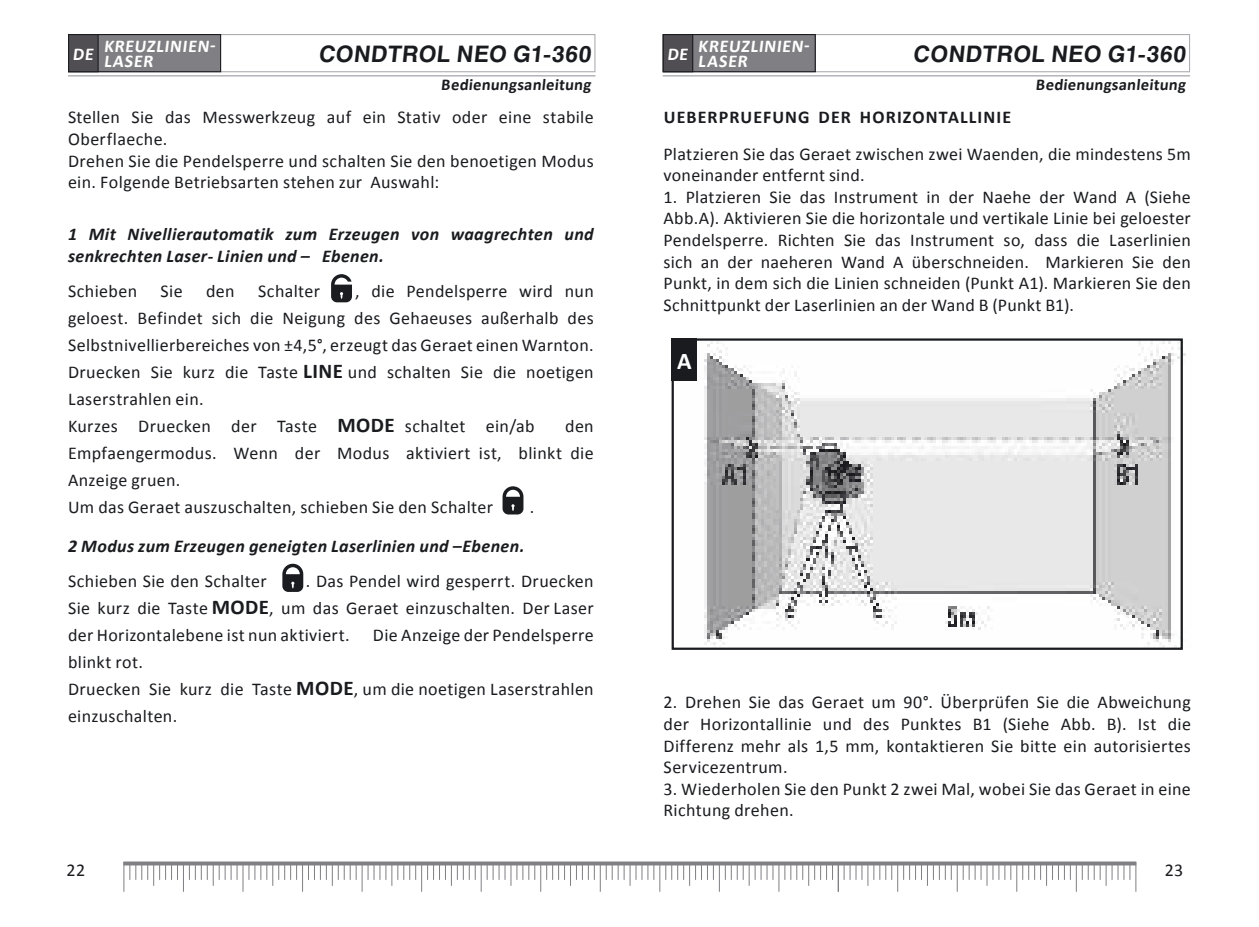
<style>
.page{position:relative;width:1259px;height:927px;background:#fff}
.page>*{position:absolute;margin:0;border:0;box-sizing:border-box;transform-origin:0 0}
.t1{font:700 24px "Calibri";color:#fff}
.t2{font:700 22.5px "Helios";color:#1a1b1f}
.t3{font:18px/21.6px "Calibri";letter-spacing:.02em;color:#1a1b1f}
.t4{font:italic 700 18px/21.6px "Calibri";letter-spacing:.02em;color:#1a1b1f}
.t5{font:700 18px/15px "Calibri";color:#fff}
.t6{font:700 18px "Calibri";letter-spacing:.06em;color:#1a1b1f}
.t7{font:700 16.5px "Calibri";color:#1a1b1f}
.s1{font-weight:700;font-size:21px}
</style>
<div class="page">
<div style="left:124px;top:862px;width:1012px;height:3px;border:1px solid #807f83"></div>
<hr style="left:123px;top:862px;width:1px;height:30px;background:#807f83">
<svg style="left:129px;top:862px;width:49px;height:24px"></svg>
<svg style="left:189px;top:862px;width:48px;height:24px"></svg>
<svg style="left:248px;top:862px;width:49px;height:24px"></svg>
<svg style="left:308px;top:862px;width:49px;height:24px"></svg>
<svg style="left:367px;top:862px;width:49px;height:24px"></svg>
<svg style="left:427px;top:862px;width:49px;height:24px"></svg>
<svg style="left:486px;top:862px;width:49px;height:24px"></svg>
<svg style="left:546px;top:862px;width:49px;height:24px"></svg>
<svg style="left:606px;top:862px;width:48px;height:24px"></svg>
<svg style="left:665px;top:862px;width:49px;height:24px"></svg>
<svg style="left:725px;top:862px;width:48px;height:24px"></svg>
<svg style="left:784px;top:862px;width:49px;height:24px"></svg>
<hr style="left:183px;top:862px;width:1px;height:30px;background:#807f83">
<hr style="left:242px;top:862px;width:1px;height:30px;background:#807f83">
<hr style="left:302px;top:862px;width:1px;height:30px;background:#807f83">
<hr style="left:361px;top:862px;width:1px;height:30px;background:#807f83">
<hr style="left:421px;top:862px;width:1px;height:30px;background:#807f83">
<hr style="left:481px;top:862px;width:1px;height:30px;background:#807f83">
<hr style="left:540px;top:862px;width:1px;height:30px;background:#807f83">
<hr style="left:600px;top:862px;width:1px;height:30px;background:#807f83">
<hr style="left:659px;top:862px;width:1px;height:30px;background:#807f83">
<hr style="left:719px;top:862px;width:1px;height:30px;background:#807f83">
<hr style="left:778px;top:862px;width:1px;height:30px;background:#807f83">
<hr style="left:838px;top:862px;width:1px;height:30px;background:#807f83">
<hr style="left:837px;top:862px;width:1px;height:30px;background:#807f83">
<svg style="left:843px;top:862px;width:49px;height:24px"></svg>
<svg style="left:903px;top:862px;width:48px;height:24px"></svg>
<svg style="left:962px;top:862px;width:49px;height:24px"></svg>
<svg style="left:1022px;top:862px;width:49px;height:24px"></svg>
<svg style="left:1081px;top:862px;width:49px;height:24px"></svg>
<hr style="left:897px;top:862px;width:1px;height:30px;background:#807f83">
<hr style="left:956px;top:862px;width:1px;height:30px;background:#807f83">
<hr style="left:1016px;top:862px;width:1px;height:30px;background:#807f83">
<hr style="left:1075px;top:862px;width:1px;height:30px;background:#807f83">
<hr style="left:1135px;top:862px;width:1px;height:30px;background:#807f83">
<div style="left:68px;top:34px;width:527px;height:38px;border:1px solid #adaeb2"></div>
<div style="left:69px;top:35px;width:152px;height:37px;background:#807f83"></div>
<div style="left:68px;top:34px;width:153px;height:38px;border:1px solid #1a1b1f"></div>
<hr style="left:69px;top:75px;width:526px;height:2px;background:#adaeb2">
<div style="left:69px;top:35px;width:29px;height:37px;background:#504e53"></div>
<div style="left:68px;top:34px;width:31px;height:38px;border:1px solid #1a1b1f"></div>
<div style="left:662px;top:34px;width:528px;height:38px;border:1px solid #adaeb2"></div>
<div style="left:663px;top:35px;width:152px;height:37px;background:#807f83"></div>
<div style="left:662px;top:34px;width:154px;height:38px;border:1px solid #1a1b1f"></div>
<hr style="left:663px;top:75px;width:526px;height:2px;background:#adaeb2">
<div style="left:663px;top:35px;width:30px;height:37px;background:#504e53"></div>
<div style="left:662px;top:34px;width:31px;height:38px;border:1px solid #1a1b1f"></div>
<svg style="left:331px;top:274px;width:21px;height:28px"></svg>
<svg style="left:502px;top:486px;width:21px;height:28px"></svg>
<svg style="left:282px;top:564px;width:21px;height:28px"></svg>
<img style="left:704px;top:341px;width:482px;height:306px">
<div style="left:671px;top:338px;width:511px;height:312px;border:2px solid #1a1b1f"></div>
<div style="left:671px;top:338px;width:26px;height:43px;background:#1a1b1f"></div>
<p class="t5" style="left:104px;top:39px;width:116px">KREUZLINIEN-<br>LASER</p>
<p class="t5" style="left:698px;top:39px;width:116px">KREUZLINIEN-</p>
<p class="t2" style="left:318px;top:41px;width:276px">CONDTROL NEO G1-360</p>
<p class="t2" style="left:913px;top:41px;width:276px">CONDTROL NEO G1-360</p>
<p class="t5" style="left:73px;top:47px;width:24px">DE</p>
<p class="t5" style="left:667px;top:47px;width:24px">DE</p>
<p class="t5" style="left:698px;top:54px;width:53px">LASER</p>
<p class="t7" style="left:441px;top:76px;width:153px">Bedienungsanleitung</p>
<p class="t7" style="left:1035px;top:76px;width:153px">Bedienungsanleitung</p>
<p class="t3" style="left:68px;top:107px;width:527px">Stellen Sie das Messwerkzeug auf ein Stativ oder eine stabile Oberflaeche.<br>Drehen Sie die Pendelsperre und schalten Sie den benoetigen Modus ein. Folgende Betriebsarten stehen zur Auswahl:</p>
<p class="t4" style="left:68px;top:224px;width:527px">1 Mit Nivellierautomatik zum Erzeugen von waagrechten und senkrechten Laser- Linien und – Ebenen.</p>
<p class="t3" style="left:68px;top:280px;width:71px">Schieben</p>
<p class="t3" style="left:161px;top:280px;width:24px">Sie</p>
<p class="t3" style="left:206px;top:280px;width:30px">den</p>
<p class="t3" style="left:258px;top:280px;width:64px">Schalter</p>
<p class="t3" style="left:68px;top:278px;width:527px;line-height:27px;text-indent:287px">, die Pendelsperre wird nun geloest. Befindet sich die Neigung des Gehaeuses außerhalb des Selbstnivellierbereiches von ±4,5°, erzeugt das Geraet einen Warnton.<br>Druecken Sie kurz die Taste <span class="s1">LINE</span> und schalten Sie die noetigen Laserstrahlen ein.<br>Kurzes Druecken der Taste <span class="s1">MODE</span> schaltet ein/ab</p>
<p class="t3" style="left:68px;top:413px;width:527px;line-height:27px;text-indent:497px">den Empfaengermodus. Wenn der Modus aktiviert ist, blinkt die Anzeige gruen.<br>Um das Geraet auszuschalten, schieben Sie den Schalter</p>
<p class="t3" style="left:530px;top:496px;width:6px">.</p>
<p class="t4" style="left:68px;top:536px;width:458px">2 Modus zum Erzeugen geneigten Laserlinien und –Ebenen.</p>
<p class="t3" style="left:68px;top:571px;width:200px">Schieben Sie den Schalter</p>
<p class="t3" style="left:68px;top:568px;width:527px;line-height:27px;text-align:justify;text-indent:238px">. Das Pendel wird gesperrt. Druecken Sie kurz die Taste <span class="s1">MODE</span>, um das Geraet einzuschalten. Der Laser der Horizontalebene ist nun aktiviert.</p>
<p class="t3" style="left:373px;top:625px;width:222px">Die Anzeige der Pendelsperre</p>
<p class="t3" style="left:68px;top:649px;width:527px;line-height:27px">blinkt rot.<br>Druecken Sie kurz die Taste <span class="s1">MODE</span>, um die noetigen Laserstrahlen einzuschalten.</p>
<p class="t6" style="left:664px;top:109px;width:349px">UEBERPRUEFUNG DER HORIZONTALLINIE</p>
<p class="t3" style="left:663px;top:143px;width:529px">Platzieren Sie das Geraet zwischen zwei Waenden, die mindestens 5m voneinander entfernt sind.</p>
<p class="t3" style="left:663px;top:186px;width:529px;text-align:justify">1. Platzieren Sie das Instrument in der Naehe der Wand A (Siehe Abb.A). Aktivieren Sie die horizontale und vertikale Linie bei geloester Pendelsperre. Richten Sie das Instrument so, dass die Laserlinien sich an der naeheren Wand A überschneiden. Markieren Sie den Punkt, in dem sich die Linien schneiden (Punkt A1). Markieren Sie den Schnittpunkt der Laserlinien an der Wand B (Punkt B1).</p>
<h1 class="t1" style="left:677px;top:349px;width:16px">A</h1>
<p class="t3" style="left:663px;top:692px;width:529px;text-align:justify">2. Drehen Sie das Geraet um 90°. Überprüfen Sie die Abweichung der Horizontallinie und des Punktes B1 (Siehe Abb. B). Ist die Differenz mehr als 1,5 mm, kontaktieren Sie bitte ein autorisiertes Servicezentrum.</p>
<p class="t3" style="left:663px;top:778px;width:529px">3. Wiederholen Sie den Punkt 2 zwei Mal, wobei Sie das Geraet in eine<br>Richtung drehen.</p>
<p class="t3" style="left:67px;top:859px;width:20px">22</p>
<p class="t3" style="left:1164px;top:859px;width:20px">23</p>
</div>
